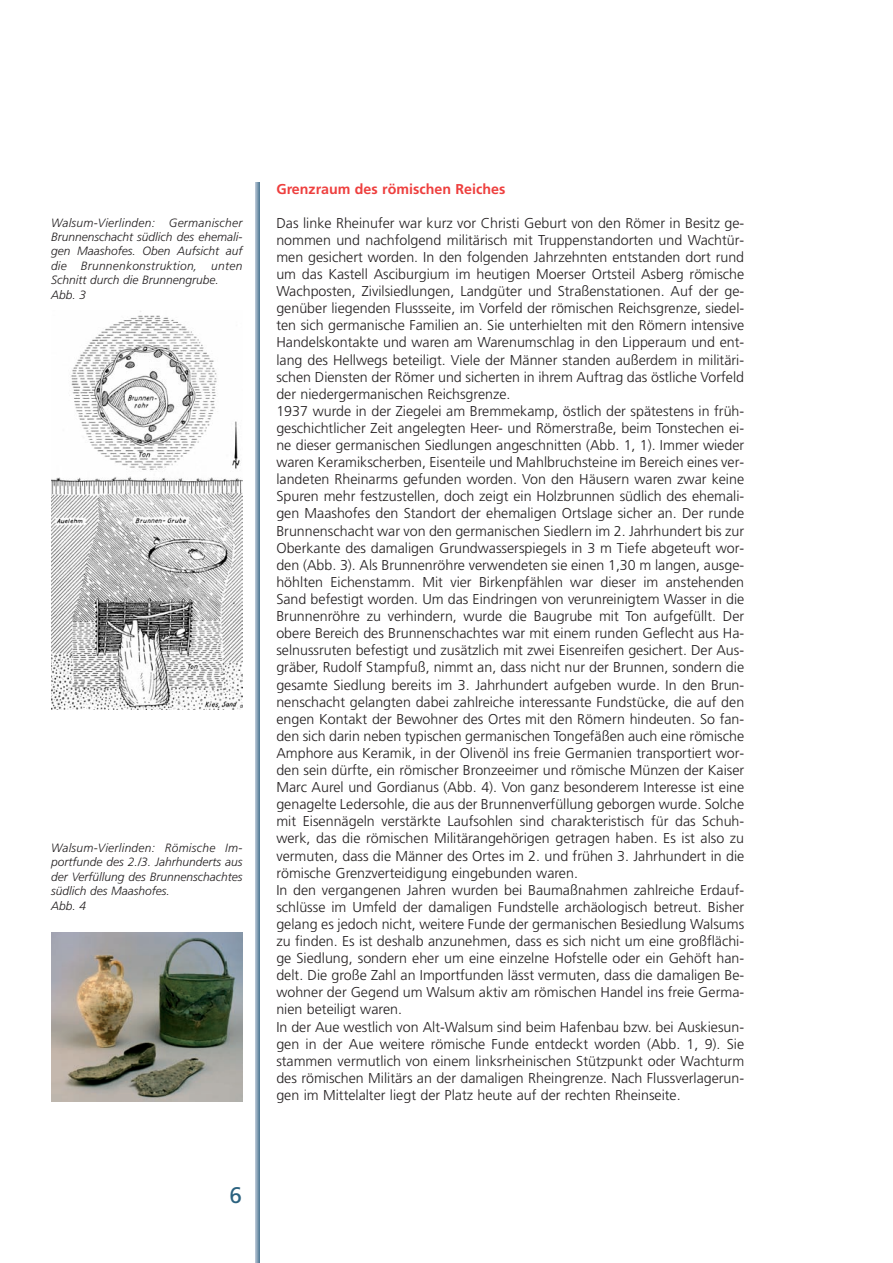
<style>
.page{position:relative;width:893px;height:1263px;background:#fff}
.page>*{position:absolute;margin:0;border:0;box-sizing:border-box;transform-origin:0 0}
.t1{font:22.5px "Frutiger";color:#2b627f}
.t2{font:300 14.25px/17.1px "Frutiger";color:#231f20}
.t3{font:700 14.25px "Frutiger";color:#ee3f3e}
.t4{font:italic 300 12px/14.4px "Frutiger";color:#231f20}
</style>
<div class="page">
<svg style="left:255px;top:183px;width:4px;height:1080px;background:#90a8bc"></svg>
<img style="left:51px;top:932px;width:191px;height:170px">
<img style="left:51px;top:311px;width:191px;height:398px">
<p class="t4" style="left:51px;top:216px;width:193px">Walsum-Vierlinden: Germanischer<br>Brunnenschacht südlich des ehemali&shy;gen Maashofes. Oben Aufsicht auf die Brunnenkonstruktion, unten<br>Schnitt durch die Brunnengrube.<br>Abb. 3</p>
<p class="t4" style="left:51px;top:841px;width:193px">Walsum-Vierlinden: Römische Im&shy;portfunde des 2./3. Jahrhunderts aus der Verfüllung des Brunnenschachtes südlich des Maashofes.<br>Abb. 4</p>
<p class="t3" style="left:276px;top:183px;width:230px">Grenzraum des römischen Reiches</p>
<p class="t2" style="left:276px;top:215px;width:469px">Das linke Rheinufer war kurz vor Christi Geburt von den Römer in Besitz ge&shy;nommen und nachfolgend militärisch mit Truppenstandorten und Wachtür&shy;men gesichert worden. In den folgenden Jahrzehnten entstanden dort rund um das Kastell Asciburgium im heutigen Moerser Ortsteil Asberg römische Wachposten, Zivilsiedlungen, Landgüter und Straßenstationen. Auf der ge&shy;genüber liegenden Flussseite, im Vorfeld der römischen Reichsgrenze, siedel&shy;ten sich germanische Familien an. Sie unterhielten mit den Römern intensive Handelskontakte und waren am Warenumschlag in den Lipperaum und ent&shy;lang des Hellwegs beteiligt. Viele der Männer standen außerdem in militäri&shy;schen Diensten der Römer und sicherten in ihrem Auftrag das östliche Vorfeld der niedergermanischen Reichsgrenze.<br>1937 wurde in der Ziegelei am Bremmekamp, östlich der spätestens in früh&shy;geschichtlicher Zeit angelegten Heer- und Römerstraße, beim Tonstechen ei&shy;ne dieser germanischen Siedlungen angeschnitten (Abb. 1, 1). Immer wieder waren Keramikscherben, Eisenteile und Mahlbruchsteine im Bereich eines ver&shy;landeten Rheinarms gefunden worden. Von den Häusern waren zwar keine Spuren mehr festzustellen, doch zeigt ein Holzbrunnen südlich des ehemali&shy;gen Maashofes den Standort der ehemaligen Ortslage sicher an. Der runde Brunnenschacht war von den germanischen Siedlern im 2. Jahrhundert bis zur Oberkante des damaligen Grundwasserspiegels in 3 m Tiefe abgeteuft wor&shy;den (Abb. 3). Als Brunnenröhre verwendeten sie einen 1,30 m langen, ausge&shy;höhlten Eichenstamm. Mit vier Birkenpfählen war dieser im anstehenden Sand befestigt worden. Um das Eindringen von verunreinigtem Wasser in die Brunnenröhre zu verhindern, wurde die Baugrube mit Ton aufgefüllt. Der obere Bereich des Brunnenschachtes war mit einem runden Geflecht aus Ha&shy;selnussruten befestigt und zusätzlich mit zwei Eisenreifen gesichert. Der Aus&shy;gräber, Rudolf Stampfuß, nimmt an, dass nicht nur der Brunnen, sondern die gesamte Siedlung bereits im 3. Jahrhundert aufgeben wurde. In den Brun&shy;nenschacht gelangten dabei zahlreiche interessante Fundstücke, die auf den engen Kontakt der Bewohner des Ortes mit den Römern hindeuten. So fan&shy;den sich darin neben typischen germanischen Tongefäßen auch eine römische Amphore aus Keramik, in der Olivenöl ins freie Germanien transportiert wor&shy;den sein dürfte, ein römischer Bronzeeimer und römische Münzen der Kaiser Marc Aurel und Gordianus (Abb. 4). Von ganz besonderem Interesse ist eine genagelte Ledersohle, die aus der Brunnenverfüllung geborgen wurde. Solche mit Eisennägeln verstärkte Laufsohlen sind charakteristisch für das Schuh&shy;werk, das die römischen Militärangehörigen getragen haben. Es ist also zu vermuten, dass die Männer des Ortes im 2. und frühen 3. Jahrhundert in die römische Grenzverteidigung eingebunden waren.<br>In den vergangenen Jahren wurden bei Baumaßnahmen zahlreiche Erdauf&shy;schlüsse im Umfeld der damaligen Fundstelle archäologisch betreut. Bisher gelang es jedoch nicht, weitere Funde der germanischen Besiedlung Walsums zu finden. Es ist deshalb anzunehmen, dass es sich nicht um eine großflächi&shy;ge Siedlung, sondern eher um eine einzelne Hofstelle oder ein Gehöft han&shy;delt. Die große Zahl an Importfunden lässt vermuten, dass die damaligen Be&shy;wohner der Gegend um Walsum aktiv am römischen Handel ins freie Germa&shy;nien beteiligt waren.<br>In der Aue westlich von Alt-Walsum sind beim Hafenbau bzw. bei Auskiesun&shy;gen in der Aue weitere römische Funde entdeckt worden (Abb. 1, 9). Sie stammen vermutlich von einem linksrheinischen Stützpunkt oder Wachturm des römischen Militärs an der damaligen Rheingrenze. Nach Flussverlagerun&shy;gen im Mittelalter liegt der Platz heute auf der rechten Rheinseite.</p>
<h1 class="t1" style="left:230px;top:1186px;width:14px">6</h1>
</div>
